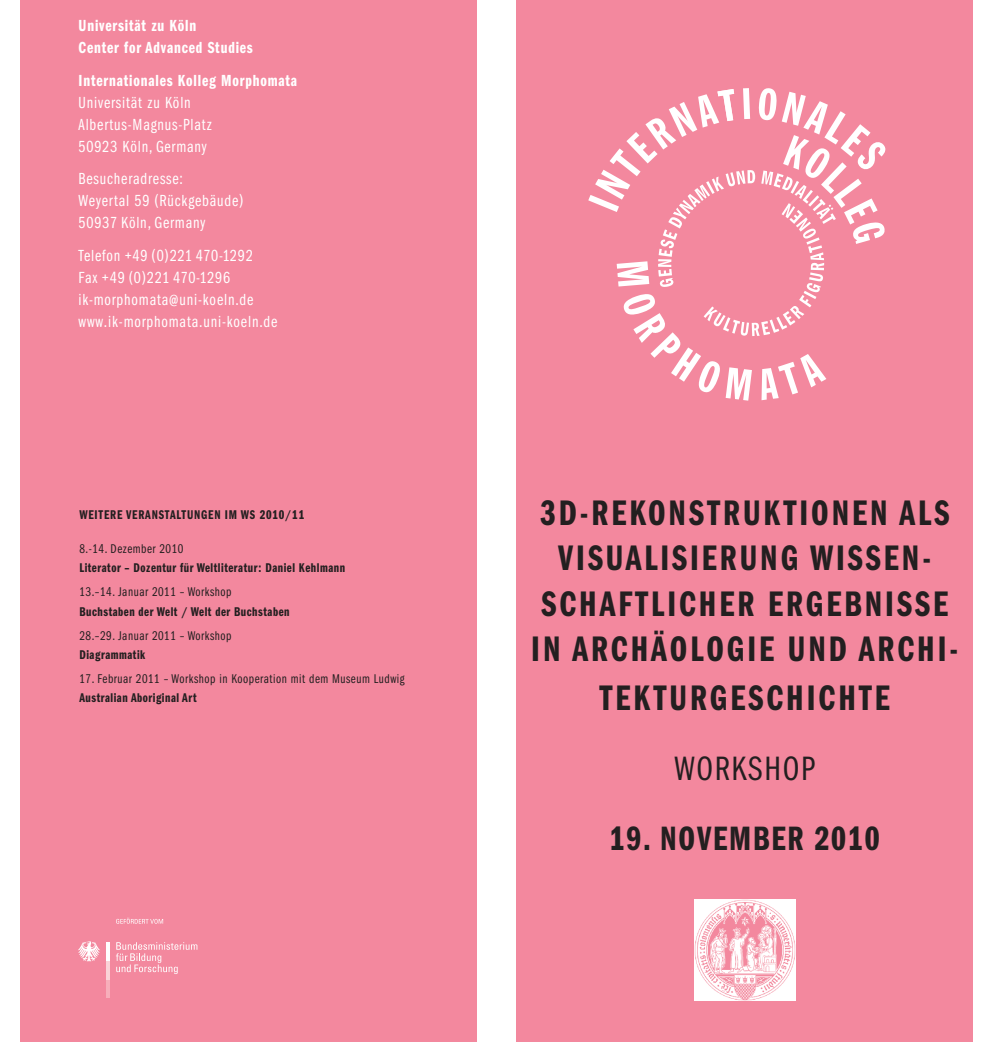
<style>
.page{position:relative;width:993px;height:1042px;background:#fff}
.page>*{position:absolute;margin:0;border:0;box-sizing:border-box;transform-origin:0 0}
.Überschrift_Franklin{font:36.75px/45.5px "ITC Franklin Gothic Std Dm Cp";letter-spacing:.08em;color:#231f20;text-align:center}
.Überschrift_Franklin-2{font:35px "ITC Franklin Gothic Std Dm Cp";letter-spacing:.05em;color:#231f20}
.Überschrift_Franklin-3{font:35px "ITC Franklin Gothic Std Bk Cp";letter-spacing:.05em;color:#231f20}
.Adressblock_Franklin{font:16.62px "ITC Franklin Gothic Std Bk Cp";letter-spacing:.05em;color:#fff}
.Adressblock_Franklin-2{font:16.62px "ITC Franklin Gothic Std Dm Cp";letter-spacing:.05em;color:#fff}
.Überschrift_Franklin-4{font:13.12px/19.2px "ITC Franklin Gothic Std Dm Cp";letter-spacing:.04em;color:#231f20}
.Überschrift_Franklin-5{font:13.12px/19.2px "ITC Franklin Gothic Std Bk Cp";letter-spacing:.04em;color:#231f20}
.Überschrift_Franklin-6{font:13.12px "ITC Franklin Gothic Std Dm Cp";letter-spacing:.06em;color:#231f20}
.s1{font-family:"ITC Franklin Gothic Std Bk Cp"}
.s2{font-family:"ITC Franklin Gothic Std Dm Cp"}
</style>
<div class="page">
<div style="left:20px;top:0;width:456px;height:1042px;background:#f3889e"></div>
<div style="left:516px;top:0;width:456px;height:1042px;background:#f3889e"></div>
<svg style="left:588px;top:88px;width:298px;height:313px"></svg>
<img style="left:694px;top:899px;width:100px;height:101px">
<svg style="left:116px;top:942px;width:81px;height:32px"></svg>
<hr style="left:106px;top:979px;width:3px;height:19px;background:#f7aeba">
<hr style="left:106px;top:961px;width:3px;height:18px;background:#fad3d7">
<hr style="left:106px;top:942px;width:3px;height:19px;background:#fff">
<svg style="left:78px;top:941px;width:22px;height:20px"></svg>
<svg style="left:116px;top:918px;width:47px;height:6px"></svg>
<p class="Adressblock_Franklin-2" style="left:79px;top:17px;width:119px">Universität zu Köln</p>
<p class="Adressblock_Franklin-2" style="left:79px;top:38px;width:176px">Center for Advanced Studies</p>
<p class="Adressblock_Franklin-2" style="left:79px;top:71px;width:220px">Internationales Kolleg Morphomata</p>
<p class="Adressblock_Franklin" style="left:79px;top:93px;width:114px">Universität zu Köln</p>
<p class="Adressblock_Franklin" style="left:79px;top:115px;width:135px">Albertus-Magnus-Platz</p>
<p class="Adressblock_Franklin" style="left:79px;top:137px;width:129px">50923 Köln, Germany</p>
<p class="Adressblock_Franklin" style="left:79px;top:170px;width:106px">Besucheradresse:</p>
<p class="Adressblock_Franklin" style="left:79px;top:192px;width:166px">Weyertal 59 (Rückgebäude)</p>
<p class="Adressblock_Franklin" style="left:79px;top:214px;width:128px">50937 Köln, Germany</p>
<p class="Adressblock_Franklin" style="left:79px;top:246px;width:175px">Telefon +49 (0)221 470-1292</p>
<p class="Adressblock_Franklin" style="left:79px;top:268px;width:153px">Fax +49 (0)221 470-1296</p>
<p class="Adressblock_Franklin" style="left:79px;top:290px;width:176px">ik-morphomata@uni-koeln.de</p>
<p class="Adressblock_Franklin" style="left:79px;top:312px;width:200px">www.ik-morphomata.uni-koeln.de</p>
<p class="Überschrift_Franklin-6" style="left:79px;top:507px;width:226px">WEITERE VERANSTALTUNGEN IM WS 2010/11</p>
<p class="Überschrift_Franklin-4" style="left:79px;top:539px;width:267px"><span class="s1">8.-14. Dezember 2010<br></span>Literator – Dozentur für Weltliteratur: Daniel Kehlmann</p>
<p class="Überschrift_Franklin-4" style="left:79px;top:582px;width:211px"><span class="s1">13.–14. Januar 2011 – Workshop<br></span>Buchstaben der Welt / Welt der Buchstaben</p>
<p class="Überschrift_Franklin-5" style="left:79px;top:626px;width:154px">28.–29. Januar 2011 – Workshop<br><span class="s2">Diagrammatik</span></p>
<p class="Überschrift_Franklin-5" style="left:79px;top:669px;width:326px">17. Februar 2011 – Workshop in Kooperation mit dem Museum Ludwig<br><span class="s2">Australian Aboriginal Art</span></p>
<p class="Überschrift_Franklin" style="left:531px;top:490px;width:428px">3D-REKONSTRUKTIONEN ALS<br>VISUALISIERUNG WISSEN-<br>SCHAFTLICHER ERGEBNISSE<br>IN ARCHÄOLOGIE UND ARCHI-</p>
<p class="Überschrift_Franklin" style="left:599px;top:676px;width:292px">TEKTURGESCHICHTE</p>
<p class="Überschrift_Franklin-3" style="left:674px;top:749px;width:142px">WORKSHOP</p>
<p class="Überschrift_Franklin-2" style="left:609px;top:819px;width:271px">19. NOVEMBER 2010</p>
</div>
